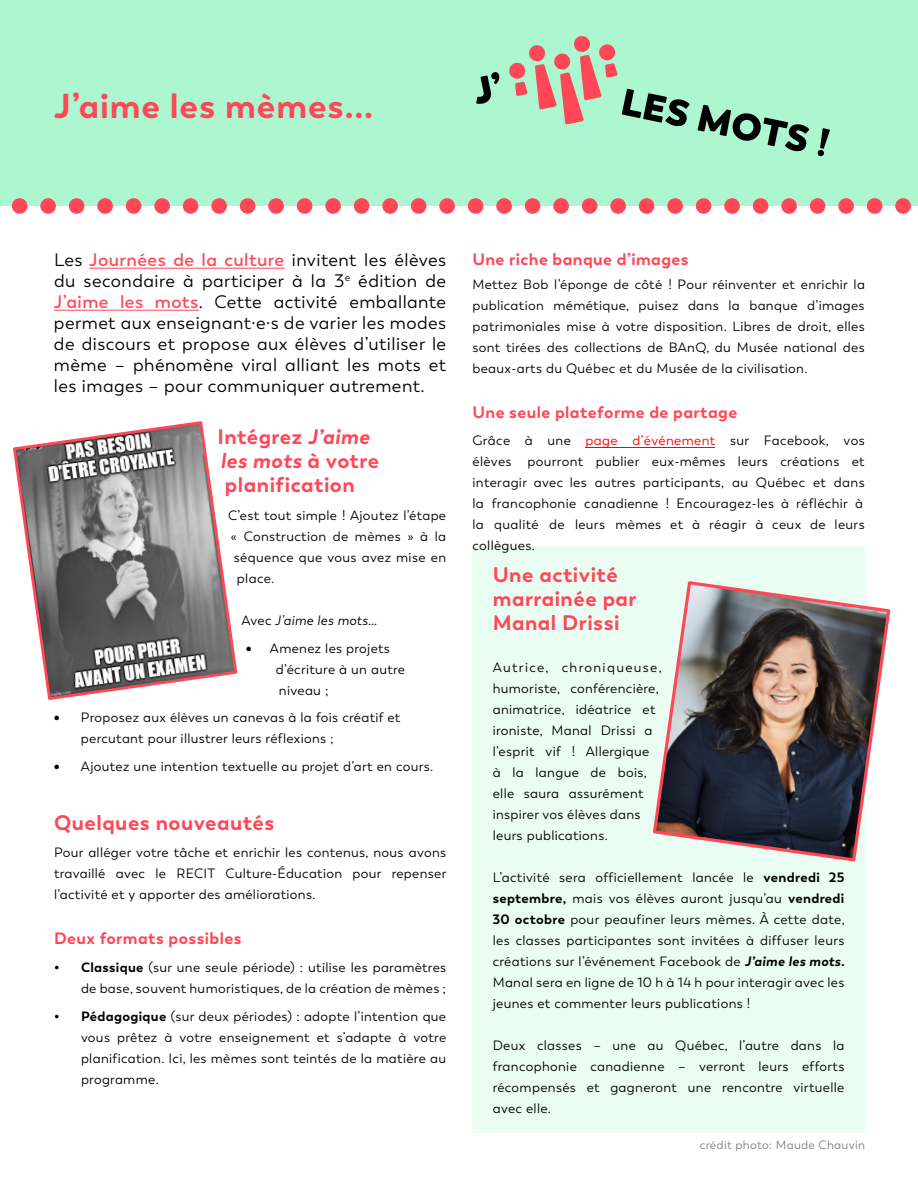
<style>
.page{position:relative;width:918px;height:1188px;background:#fff}
.page>*{position:absolute;margin:0;border:0;box-sizing:border-box;transform-origin:0 0}
.t1{font:800 75px "Boston";color:#ff4757}
.t2{font:700 34.5px "Boston";letter-spacing:.025em;color:#ff4757}
.t3{font:700 21px/24px "Boston";letter-spacing:.025em;color:#ff4757}
.t4{font:18px/21px "Boston";letter-spacing:.025em;color:#000;text-align:justify}
.t5{font:700 16.5px "Boston";letter-spacing:.025em;color:#ff4757}
.t6{font:13.5px/21px "Boston";letter-spacing:.025em;color:#000;text-align:justify}
.t7{font:italic 13.5px "Boston";letter-spacing:.025em;color:#000}
.t8{font:12px "Boston";letter-spacing:.025em;color:#808080}
.s1{font-weight:600;color:#ff4757}
.s2{font-style:italic}
.s3{font-style:normal}
.s4{font-weight:800}
.s5{font-weight:700}
.s6{color:#f00}
.s7{font-weight:700;font-style:italic}
</style>
<div class="page">
<div style="left:0;top:0;width:918px;height:205px;background:#acf7d0"></div>
<div style="left:472px;top:546px;width:392px;height:587px;background:#eafdf3"></div>
<hr style="left:89px;top:268px;width:196px;height:1px;background:#ff4757">
<hr style="left:54px;top:310px;width:145px;height:1px;background:#ff4757">
<hr style="left:586px;top:447px;width:129px;height:1px;background:#f00">
<img style="left:653px;top:579px;width:238px;height:284px">
<svg style="left:13px;top:421px;width:225px;height:279px"></svg>
<svg style="left:817px;top:150px;width:7px;height:7px"></svg>
<svg style="left:820px;top:128px;width:10px;height:21px"></svg>
<svg style="left:476px;top:72px;width:24px;height:32px"></svg>
<svg style="left:509px;top:36px;width:181px;height:91px"></svg>
<svg style="left:698px;top:105px;width:111px;height:47px"></svg>
<h2 class="t2" style="left:54px;top:84px;width:321px">J’aime les mèmes...</h2>
<h1 class="t1" style="left:9px;top:138px;width:906px">................................</h1>
<p class="t4" style="left:54px;top:250px;width:394px">Les <span class="s1">Journées de la culture</span> invitent les élèves du secondaire à participer à la 3<sup>e</sup> édition de <span class="s1">J’aime les mots</span>. Cette activité emballante permet aux enseignant·e·s de varier les modes de discours et propose aux élèves d’utiliser le mème – phénomène viral alliant les mots et les images – pour communiquer autrement.</p>
<h3 class="t3" style="left:218px;top:425px;width:163px">Intégrez <span class="s2">J’aime les mots</span> à votre planification</h3>
<p class="t6" style="left:228px;top:505px;width:220px">C’est tout simple ! Ajoutez l’étape</p>
<p class="t6" style="left:231px;top:526px;width:217px">« Construction de mèmes » à la</p>
<p class="t6" style="left:234px;top:547px;width:214px">séquence que vous avez mise en</p>
<p class="t6" style="left:237px;top:568px;width:39px">place.</p>
<p class="t7" style="left:241px;top:612px;width:137px"><span class="s3">Avec</span> J’aime les mots<span class="s3">…</span></p>
<p class="t6" style="left:276px;top:638px;width:131px;text-align:left;text-indent:-30px"><span class="s4">•</span> Amenez les projets d’écriture à un autre niveau ;</p>
<p class="t6" style="left:81px;top:707px;width:321px;text-indent:-27px"><span class="s4">•</span> Proposez aux élèves un canevas à la fois créatif et percutant pour illustrer leurs réflexions ;</p>
<p class="t6" style="left:54px;top:756px;width:381px"><span class="s4">•</span> Ajoutez une intention textuelle au projet d’art en cours.</p>
<h3 class="t3" style="left:54px;top:811px;width:222px">Quelques nouveautés</h3>
<p class="t6" style="left:54px;top:842px;width:394px">Pour alléger votre tâche et enrichir les contenus, nous avons travaillé avec le RECIT Culture-Éducation pour repenser l’activité et y apporter des améliorations.</p>
<p class="t5" style="left:54px;top:928px;width:189px">Deux formats possibles</p>
<p class="t6" style="left:54px;top:957px;width:394px;text-align:right"><span class="s5">• Classique</span> (sur une seule période) : utilise les paramètres de base, souvent humoristiques, de la création de mèmes ;</p>
<p class="t6" style="left:81px;top:1006px;width:367px;text-indent:-27px"><span class="s5">• Pédagogique</span> (sur deux périodes) : adopte l’intention que vous prêtez à votre enseignement et s’adapte à votre planification. Ici, les mèmes sont teintés de la matière au programme.</p>
<p class="t5" style="left:472px;top:249px;width:218px">Une riche banque d’images</p>
<p class="t6" style="left:472px;top:274px;width:394px">Mettez Bob l’éponge de côté ! Pour réinventer et enrichir la publication mémétique, puisez dans la banque d’images patrimoniales mise à votre disposition. Libres de droit, elles sont tirées des collections de BAnQ, du Musée national des beaux-arts du Québec et du Musée de la civilisation.</p>
<p class="t5" style="left:472px;top:402px;width:266px">Une seule plateforme de partage</p>
<p class="t6" style="left:472px;top:430px;width:394px">Grâce à une <span class="s6">page d’événement</span> sur Facebook, vos élèves pourront publier eux-mêmes leurs créations et interagir avec les autres participants, au Québec et dans la francophonie canadienne ! Encouragez-les à réfléchir à la qualité de leurs mèmes et à réagir à ceux de leurs collègues.</p>
<h3 class="t3" style="left:493px;top:563px;width:145px">Une activité marrainée par<br>Manal Drissi</h3>
<p class="t6" style="left:493px;top:657px;width:171px;text-align:left">Autrice, chroniqueuse, humoriste, conférencière, animatrice, idéatrice et ironiste, Manal Drissi a l’esprit vif ! Allergique<br>à la langue de bois, elle saura assurément inspirer vos élèves dans leurs publications.</p>
<p class="t6" style="left:493px;top:867px;width:354px">L’activité sera officiellement lancée le <span class="s5">vendredi 25 septembre,</span> mais vos élèves auront jusqu’au <span class="s5">vendredi 30 octobre</span> pour peaufiner leurs mèmes. À cette date, les classes participantes sont invitées à diffuser leurs créations sur l’événement Facebook de <span class="s7">J’aime les mots.<br></span>Manal sera en ligne de 10 h à 14 h pour interagir avec les jeunes et commenter leurs publications !</p>
<p class="t6" style="left:493px;top:1035px;width:353px">Deux classes – une au Québec, l’autre dans la francophonie canadienne – verront leurs efforts récompensés et gagneront une rencontre virtuelle avec elle.</p>
<p class="t8" style="left:700px;top:1138px;width:167px">crédit photo: Maude Chauvin</p>
</div>
